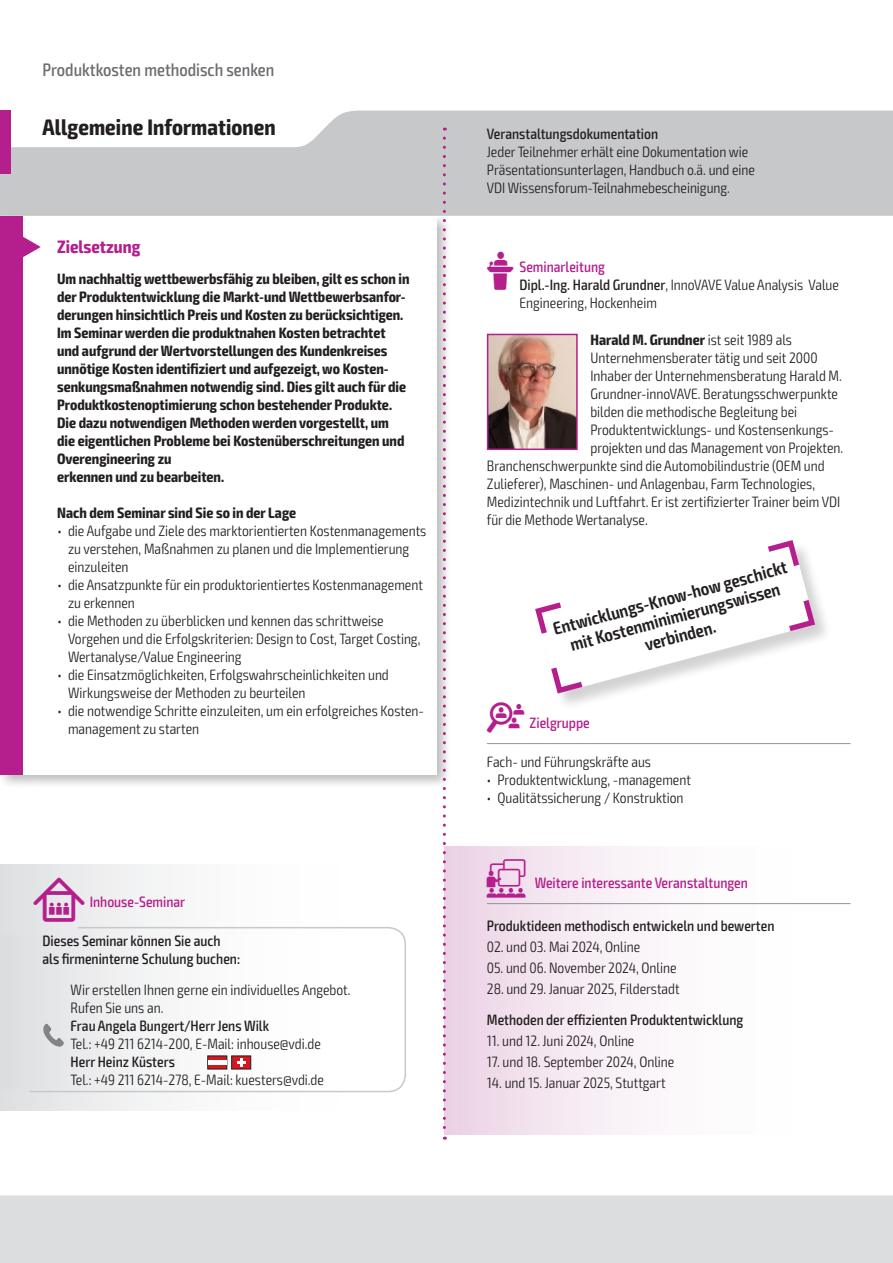
<style>
.page{position:relative;width:893px;height:1263px;background:#fff}
.page>*{position:absolute;margin:0;border:0;box-sizing:border-box;transform-origin:0 0}
.t1{font:700 condensed 22.5px "Exo 2";letter-spacing:.005em;color:#231f20}
.t2{font:600 condensed 18px/19.5px "Exo 2";color:#231f20;text-align:center}
.t3{font:500 condensed 18px "Exo 2";color:#6c6d70}
.t4{font:700 condensed 18px "Exo 2";color:#b41e8d}
.t5{font:300 condensed 15px/18px "Exo 2";color:#231f20}
.t6{font:700 condensed 15px/18px "Exo 2";color:#231f20}
.t7{font:500 condensed 15px/18px "Exo 2";color:#231f20}
.t8{font:500 condensed 15px "Exo 2";color:#b41e8d}
.s1{font-family:"VDI Iconset S4 A Regular";font-weight:400;font-stretch:normal;font-size:15.45px}
.s2{font-family:"VDI Iconset S4 A Regular";font-weight:400;font-stretch:normal;color:#b41e8d}
.s3{font-weight:500;color:#b41e8d}
.s4{font-weight:500}
.s5{font-weight:300}
.s6{font-family:"VDI Iconset S4 A Regular";font-weight:400;font-stretch:normal}
.s7{font-family:"VDI Iconset S4 A Regular";font-weight:400;font-stretch:normal;font-size:19.5px}
</style>
<div class="page">
<div style="left:0;top:1195px;width:893px;height:68px;background:#dcdddf"></div>
<svg style="left:0;top:111px;width:892px;height:105px;background:#cdced0"></svg>
<hr style="left:892px;top:111px;width:1px;height:105px;background:#b41e8d">
<div style="left:0;top:111px;width:11px;height:63px;background:#b41e8d"></div>
<div style="left:0;top:213px;width:451px;height:576px;background:#231f20;opacity:.3"></div>
<div style="left:0;top:216px;width:436px;height:558px;background:#fff"></div>
<div style="left:0;top:216px;width:23px;height:558px;background:#b41e8d"></div>
<svg style="left:23px;top:236px;width:18px;height:21px"></svg>
<div style="left:536px;top:541px;width:297px;height:170px;background:#231f20;opacity:.2"></div>
<svg style="left:535px;top:540px;width:280px;height:153px"></svg>
<hr style="left:487px;top:743px;width:363px;height:1px;background:#939598">
<div style="left:0;top:864px;width:406px;height:247px;background:linear-gradient(to right,#e4e5e7,#fff)"></div>
<svg style="left:29px;top:926px;width:377px;height:167px"></svg>
<div style="left:0;top:936px;width:383px;height:152px;background:linear-gradient(to right,#e2e3e5,#fff)"></div>
<svg style="left:207px;top:1055px;width:44px;height:14px"></svg>
<hr style="left:208px;top:1060px;width:19px;height:4px;background:#fff">
<svg style="left:43px;top:1024px;width:21px;height:23px"></svg>
<div style="left:444px;top:846px;width:406px;height:288px;background:linear-gradient(to right,#eed9e9,#fff)"></div>
<hr style="left:487px;top:903px;width:363px;height:1px;background:#939598">
<img style="left:490px;top:337px;width:85px;height:110px">
<div style="left:487px;top:334px;width:91px;height:116px;border:2px solid #b41e8d"></div>
<svg style="left:443px;top:138px;width:3px;height:1002px;background:#dbb2d1"></svg>
<p class="t3" style="left:43px;top:59px;width:233px">Produktkosten methodisch senken</p>
<h1 class="t1" style="left:43px;top:113px;width:235px">Allgemeine Informationen</h1>
<p class="t7" style="left:487px;top:125px;width:173px">Veranstaltungsdokumentation</p>
<p class="t5" style="left:487px;top:143px;width:270px">Jeder Teilnehmer erhält eine Dokumentation wie<br>Präsentationsunterlagen, Handbuch o.ä. und eine<br>VDI Wissensforum-Teilnahmebescheinigung.</p>
<p class="t4" style="left:57px;top:236px;width:85px">Zielsetzung</p>
<p class="t6" style="left:57px;top:270px;width:354px">Um nachhaltig wettbewerbsfähig zu bleiben, gilt es schon in der Produktentwicklung die Markt-und Wettbewerbsanfor&shy;derungen hinsichtlich Preis und Kosten zu berücksichtigen.<br>Im Seminar werden die produktnahen Kosten betrachtet und aufgrund der Wertvorstellungen des Kundenkreises unnötige Kosten identifiziert und aufgezeigt, wo Kosten&shy;senkungsmaßnahmen notwendig sind. Dies gilt auch für die Produktkostenoptimierung schon bestehender Produkte.<br>Die dazu notwendigen Methoden werden vorgestellt, um die eigentlichen Probleme bei Kostenüberschreitungen und Overengineering zu<br>erkennen und zu bearbeiten.</p>
<p class="t6" style="left:57px;top:504px;width:240px">Nach dem Seminar sind Sie so in der Lage</p>
<p class="t5" style="left:68px;top:522px;width:360px;text-indent:-11px">• die Aufgabe und Ziele des marktorientierten Kostenmanagements zu verstehen, Maßnahmen zu planen und die Implementierung einzuleiten</p>
<p class="t5" style="left:68px;top:576px;width:356px;text-indent:-11px">• die Ansatzpunkte für ein produktorientiertes Kostenmanagement zu erkennen</p>
<p class="t5" style="left:68px;top:612px;width:354px;text-indent:-11px">• die Methoden zu überblicken und kennen das schrittweise<br>Vorgehen und die Erfolgskriterien: Design to Cost, Target Costing,<br>Wertanalyse/Value Engineering</p>
<p class="t5" style="left:68px;top:666px;width:322px;text-indent:-11px">• die Einsatzmöglichkeiten, Erfolgswahrscheinlichkeiten und<br>Wirkungsweise der Methoden zu beurteilen</p>
<p class="t5" style="left:68px;top:702px;width:357px;text-indent:-11px">• die notwendige Schritte einzuleiten, um ein erfolgreiches Kosten&shy;management zu starten</p>
<p class="t8" style="left:33px;top:893px;width:153px"><span class="s1">I</span> Inhouse-Seminar</p>
<p class="t7" style="left:43px;top:932px;width:199px">Dieses Seminar können Sie auch als firmeninterne Schulung buchen:</p>
<p class="t5" style="left:71px;top:981px;width:282px">Wir erstellen Ihnen gerne ein individuelles Angebot.<br>Rufen Sie uns an.</p>
<p class="t7" style="left:71px;top:1017px;width:200px">Frau Angela Bungert/Herr Jens Wilk</p>
<p class="t5" style="left:71px;top:1035px;width:252px">Tel.: +49 211 6214-200, E-Mail: inhouse@vdi.de</p>
<p class="t7" style="left:71px;top:1053px;width:106px">Herr Heinz Küsters</p>
<p class="t5" style="left:71px;top:1071px;width:255px">Tel.: +49 211 6214-278, E-Mail: kuesters@vdi.de</p>
<p class="t5" style="left:519px;top:258px;width:321px;text-indent:-33px"><span class="s2">L</span> <span class="s3">Seminarleitung<br></span><span class="s4">Dipl.-Ing. Harald Grundner</span>, InnoVAVE Value Analysis Value<br>Engineering, Hockenheim</p>
<p class="t6" style="left:590px;top:331px;width:203px">Harald M. Grundner <span class="s5">ist seit 1989 als</span></p>
<p class="t5" style="left:590px;top:349px;width:229px">Unternehmensberater tätig und seit 2000</p>
<p class="t5" style="left:590px;top:367px;width:253px">Inhaber der Unternehmensberatung Harald M.</p>
<p class="t5" style="left:590px;top:385px;width:249px">Grundner-innoVAVE. Beratungsschwerpunkte</p>
<p class="t5" style="left:590px;top:403px;width:208px">bilden die methodische Begleitung bei</p>
<p class="t5" style="left:590px;top:421px;width:245px">Produktentwicklungs- und Kostensenkungs-</p>
<p class="t5" style="left:590px;top:439px;width:254px">projekten und das Management von Projekten.</p>
<p class="t5" style="left:487px;top:457px;width:339px">Branchenschwerpunkte sind die Automobilindustrie (OEM und</p>
<p class="t5" style="left:487px;top:475px;width:330px">Zulieferer), Maschinen- und Anlagenbau, Farm Technologies,</p>
<p class="t5" style="left:487px;top:493px;width:355px">Medizintechnik und Luftfahrt. Er ist zertifizierter Trainer beim VDI</p>
<p class="t5" style="left:487px;top:511px;width:162px">für die Methode Wertanalyse.</p>
<p class="t2" style="left:551px;top:620px;width:243px;rotate:-15deg">Entwicklungs-Know-how geschickt mit Kostenminimierungswissen verbinden.</p>
<p class="t8" style="left:487px;top:714px;width:104px"><span class="s6">Z</span> Zielgruppe</p>
<p class="t5" style="left:487px;top:753px;width:166px">Fach- und Führungskräfte aus</p>
<p class="t5" style="left:487px;top:771px;width:206px">• Produktentwicklung, -management</p>
<p class="t5" style="left:487px;top:789px;width:198px">• Qualitätssicherung / Konstruktion</p>
<p class="t8" style="left:487px;top:874px;width:263px"><span class="s7">W</span> Weitere interessante Veranstaltungen</p>
<p class="t7" style="left:487px;top:917px;width:289px">Produktideen methodisch entwickeln und bewerten</p>
<p class="t5" style="left:487px;top:938px;width:155px">02. und 03. Mai 2024, Online</p>
<p class="t5" style="left:487px;top:959px;width:191px">05. und 06. November 2024, Online</p>
<p class="t5" style="left:487px;top:980px;width:194px">28. und 29. Januar 2025, Filderstadt</p>
<p class="t7" style="left:487px;top:1011px;width:258px">Methoden der effizienten Produktentwicklung</p>
<p class="t5" style="left:487px;top:1032px;width:149px">11. und 12. Juni 2024, Online</p>
<p class="t5" style="left:487px;top:1053px;width:189px">17. und 18. September 2024, Online</p>
<p class="t5" style="left:487px;top:1074px;width:180px">14. und 15. Januar 2025, Stuttgart</p>
</div>
